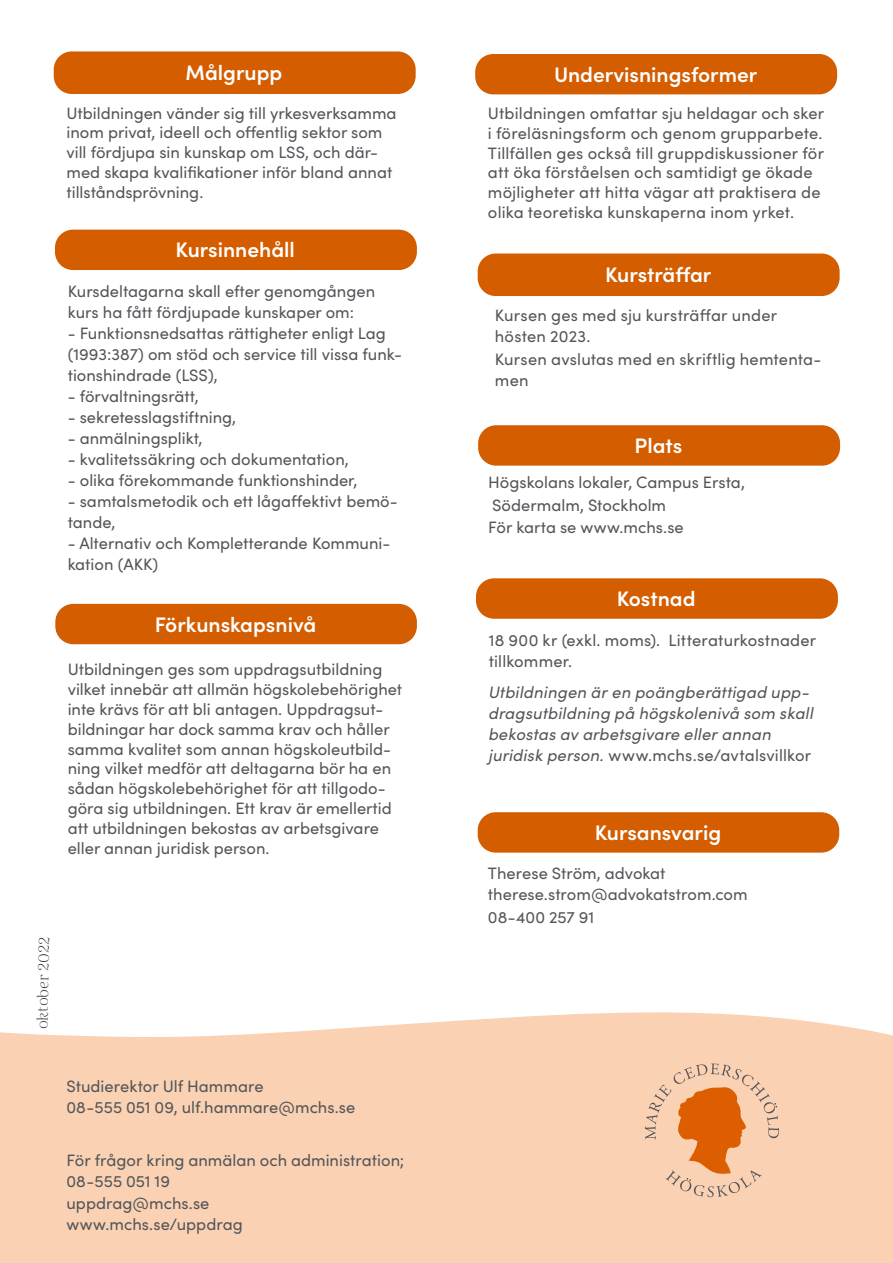
<style>
.page{position:relative;width:893px;height:1263px;background:#fff}
.page>*{position:absolute;margin:0;border:0;box-sizing:border-box;transform-origin:0 0}
.Rubriker_gråa_rutor{font:600 21px "Sofia Pro";color:#fff}
.Brödtext_blå_ruta{font:16.5px/19.8px "Sofia Pro";color:#53565a}
.Brödtext_blå_ruta-2{font:italic 16.5px/21px "Sofia Pro";letter-spacing:.015em;color:#53565a}
.t1{font:300 15px "Gabriela Alt";color:#231f20}
.s1{font-style:normal}
</style>
<div class="page">
<div style="left:0;top:1012px;width:893px;height:251px;background:#fbd1b3"></div>
<svg style="left:645px;top:1063px;width:134px;height:134px;background:#edb287"></svg>
<div style="left:54px;top:51px;width:362px;height:43px;background:#d45d00;border-radius:18px"></div>
<div style="left:55px;top:230px;width:362px;height:40px;background:#d45d00;border-radius:18px"></div>
<div style="left:475px;top:54px;width:362px;height:40px;background:#d45d00;border-radius:18px"></div>
<div style="left:55px;top:604px;width:362px;height:40px;background:#d45d00;border-radius:18px"></div>
<div style="left:478px;top:253px;width:362px;height:43px;background:#d45d00;border-radius:18px"></div>
<div style="left:478px;top:425px;width:362px;height:41px;background:#d45d00;border-radius:18px"></div>
<div style="left:476px;top:578px;width:362px;height:41px;background:#d45d00;border-radius:18px"></div>
<div style="left:478px;top:812px;width:361px;height:41px;background:#d45d00;border-radius:18px"></div>
<p class="Rubriker_gråa_rutor" style="left:186px;top:57px;width:98px">Målgrupp</p>
<p class="Brödtext_blå_ruta" style="left:66px;top:102px;width:332px">Utbildningen vänder sig till yrkesverksamma inom privat, ideell och offentlig sektor som vill fördjupa sin kunskap om LSS, och där&shy;med skapa kvalifikationer inför bland annat tillståndsprövning.</p>
<p class="Rubriker_gråa_rutor" style="left:176px;top:234px;width:121px">Kursinnehåll</p>
<p class="Brödtext_blå_ruta" style="left:68px;top:280px;width:309px;line-height:21px">Kursdeltagarna skall efter genomgången kurs ha fått fördjupade kunskaper om:</p>
<p class="Brödtext_blå_ruta" style="left:68px;top:322px;width:336px;line-height:21px">- Funktionsnedsattas rättigheter enligt Lag (1993:387) om stöd och service till vissa funk&shy;tionshindrade (LSS),</p>
<p class="Brödtext_blå_ruta" style="left:68px;top:385px;width:133px">- förvaltningsrätt,</p>
<p class="Brödtext_blå_ruta" style="left:68px;top:406px;width:170px">- sekretesslagstiftning,</p>
<p class="Brödtext_blå_ruta" style="left:68px;top:427px;width:136px">- anmälningsplikt,</p>
<p class="Brödtext_blå_ruta" style="left:68px;top:448px;width:283px">- kvalitetssäkring och dokumentation,</p>
<p class="Brödtext_blå_ruta" style="left:68px;top:469px;width:291px">- olika förekommande funktionshinder,</p>
<p class="Brödtext_blå_ruta" style="left:68px;top:490px;width:331px;line-height:21px">- samtalsmetodik och ett lågaffektivt bemö&shy;tande,</p>
<p class="Brödtext_blå_ruta" style="left:68px;top:532px;width:324px;line-height:21px">- Alternativ och Kompletterande Kommuni&shy;kation (AKK)</p>
<p class="Rubriker_gråa_rutor" style="left:155px;top:608px;width:163px">Förkunskapsnivå</p>
<p class="Brödtext_blå_ruta" style="left:68px;top:659px;width:336px">Utbildningen ges som uppdragsutbildning vilket innebär att allmän högskolebehörighet inte krävs för att bli antagen. Uppdragsut&shy;bildningar har dock samma krav och håller samma kvalitet som annan högskoleutbild&shy;ning vilket medför att deltagarna bör ha en sådan högskolebehörighet för att tillgodo&shy;göra sig utbildningen. Ett krav är emellertid att utbildningen bekostas av arbetsgivare eller annan juridisk person.</p>
<p class="t1" style="left:34px;top:1029px;width:94px;rotate:-89deg">oktober 2022</p>
<p class="Brödtext_blå_ruta" style="left:66px;top:1076px;width:199px">Studierektor Ulf Hammare</p>
<p class="Brödtext_blå_ruta" style="left:66px;top:1097px;width:290px">08-555 051 09, ulf.hammare@mchs.se</p>
<p class="Brödtext_blå_ruta" style="left:66px;top:1148px;width:339px;line-height:21px">För frågor kring anmälan och administration;<br>08-555 051 19</p>
<p class="Brödtext_blå_ruta" style="left:66px;top:1192px;width:178px;line-height:21px">uppdrag@mchs.se www.mchs.se/uppdrag</p>
<p class="Rubriker_gråa_rutor" style="left:554px;top:59px;width:205px">Undervisningsformer</p>
<p class="Brödtext_blå_ruta" style="left:488px;top:102px;width:338px">Utbildningen omfattar sju heldagar och sker i föreläsningsform och genom grupparbete.<br>Tillfällen ges också till gruppdiskussioner för att öka förståelsen och samtidigt ge ökade möjligheter att hitta vägar att praktisera de olika teoretiska kunskaperna inom yrket.</p>
<p class="Rubriker_gråa_rutor" style="left:605px;top:259px;width:108px">Kursträffar</p>
<p class="Brödtext_blå_ruta" style="left:495px;top:304px;width:284px;line-height:21px">Kursen ges med sju kursträffar under hösten 2023.</p>
<p class="Brödtext_blå_ruta" style="left:495px;top:347px;width:328px;line-height:21px">Kursen avslutas med en skriftlig hemtenta&shy;men</p>
<p class="Rubriker_gråa_rutor" style="left:634px;top:430px;width:49px">Plats</p>
<p class="Brödtext_blå_ruta" style="left:488px;top:470px;width:258px;line-height:22.5px">Högskolans lokaler, Campus Ersta,<br>Södermalm, Stockholm</p>
<p class="Brödtext_blå_ruta" style="left:488px;top:516px;width:197px">För karta se www.mchs.se</p>
<p class="Rubriker_gråa_rutor" style="left:617px;top:583px;width:80px">Kostnad</p>
<p class="Brödtext_blå_ruta" style="left:489px;top:628px;width:329px;line-height:21px">18 900 kr (exkl. moms). Litteraturkostnader tillkommer.</p>
<p class="Brödtext_blå_ruta-2" style="left:489px;top:681px;width:326px">Utbildningen är en poängberättigad upp&shy;dragsutbildning på högskolenivå som skall bekostas av arbetsgivare eller annan juridisk person. <span class="s1">www.mchs.se/avtalsvillkor</span></p>
<p class="Rubriker_gråa_rutor" style="left:595px;top:817px;width:128px">Kursansvarig</p>
<p class="Brödtext_blå_ruta" style="left:488px;top:862px;width:261px;line-height:21px">Therese Ström, advokat therese.strom@advokatstrom.com</p>
<p class="Brödtext_blå_ruta" style="left:488px;top:906px;width:108px">08-400 257 91</p>
</div>
